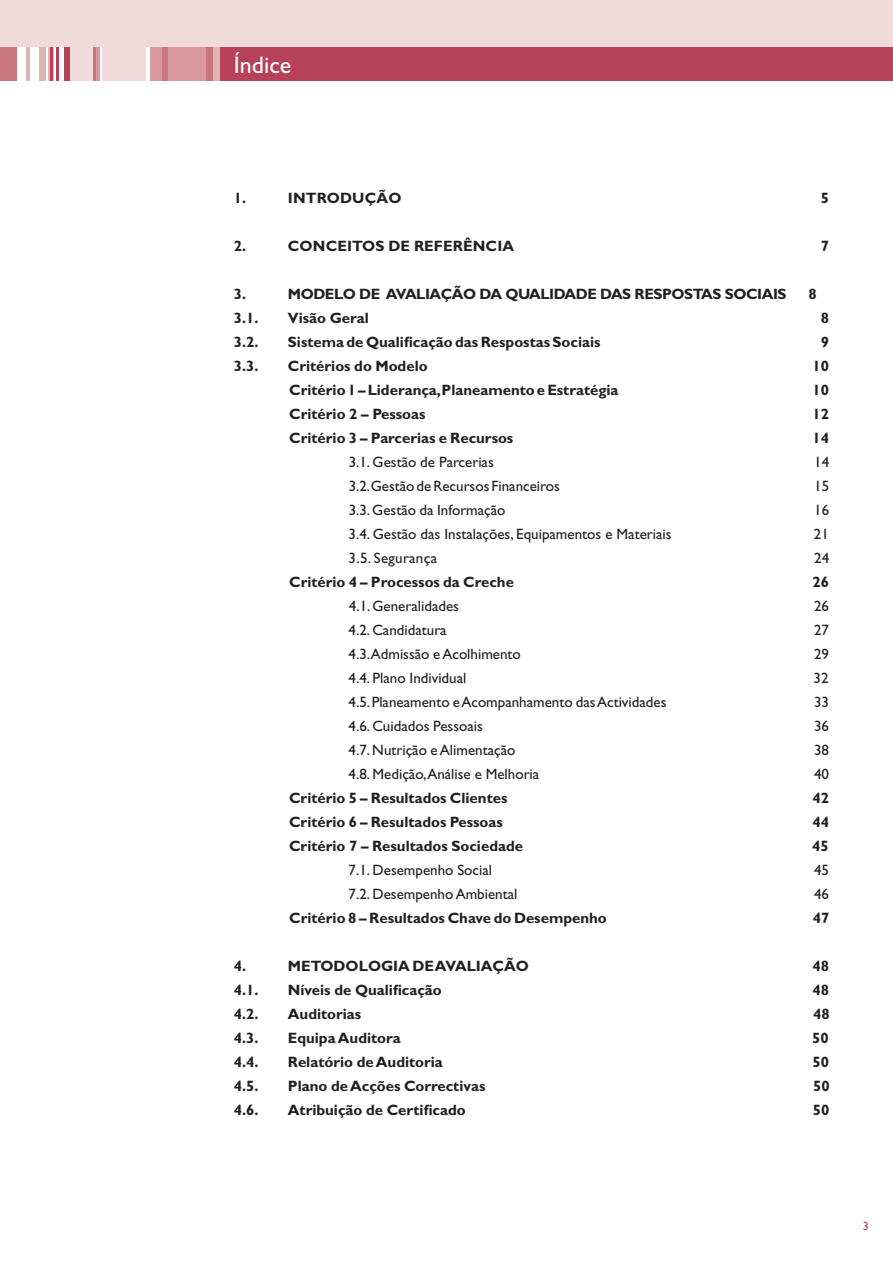
<style>
.page{position:relative;width:893px;height:1263px;background:#fff}
.page>*{position:absolute;margin:0;border:0;box-sizing:border-box;transform-origin:0 0}
.t1{font:24px "Gill Sans";color:#fff}
.t2{font:700 15px "Gill Sans";color:#231f20}
.t3{font:15px "Gill Sans";color:#231f20}
.t4{font:700 15px "Gill Sans";letter-spacing:-.03em;color:#231f20}
.t5{font:15px "Gill Sans";letter-spacing:.02em;color:#231f20}
.t6{font:12px "Gill Sans";color:#b74158}
</style>
<div class="page">
<div style="left:220px;top:47px;width:673px;height:34px;background:#b74158"></div>
<div style="left:0;top:47px;width:17px;height:34px;background:#c8767c"></div>
<div style="left:69px;top:47px;width:24px;height:34px;background:#f0dbda"></div>
<div style="left:103px;top:47px;width:43px;height:34px;background:#f0dbda"></div>
<hr style="left:27px;top:47px;width:3px;height:34px;background:#e1b3b2">
<div style="left:39px;top:47px;width:7px;height:34px;background:#e1b3b2"></div>
<div style="left:48px;top:47px;width:5px;height:34px;background:#e1b3b2"></div>
<hr style="left:50px;top:47px;width:2px;height:34px;background:#b74158">
<hr style="left:56px;top:47px;width:3px;height:34px;background:#b74158">
<div style="left:64px;top:47px;width:5px;height:34px;background:#b74158"></div>
<hr style="left:93px;top:47px;width:3px;height:34px;background:#c8767c">
<hr style="left:96px;top:47px;width:4px;height:34px;background:#d6989a">
<div style="left:150px;top:47px;width:63px;height:34px;background:#d6989a"></div>
<div style="left:162px;top:47px;width:6px;height:34px;background:#c8767c"></div>
<div style="left:206px;top:47px;width:7px;height:34px;background:#c8767c"></div>
<div style="left:213px;top:47px;width:7px;height:34px;background:#e1b3b2"></div>
<div style="left:0;top:0;width:893px;height:47px;background:#f0dbda"></div>
<h1 class="t1" style="left:234px;top:51px;width:59px">Índice</h1>
<p class="t2" style="left:234px;top:189px;width:14px">1.</p>
<p class="t2" style="left:288px;top:189px;width:115px">INTRODUÇÃO</p>
<p class="t2" style="left:821px;top:189px;width:10px">5</p>
<p class="t2" style="left:234px;top:237px;width:14px">2.</p>
<p class="t2" style="left:288px;top:237px;width:228px">CONCEITOS DE REFERÊNCIA</p>
<p class="t2" style="left:821px;top:237px;width:10px">7</p>
<p class="t2" style="left:234px;top:285px;width:14px">3.</p>
<p class="t4" style="left:288px;top:285px;width:500px">MODELO DE AVALIAÇÃO DA QUALIDADE DAS RESPOSTAS SOCIAIS</p>
<p class="t2" style="left:808px;top:285px;width:10px">8</p>
<p class="t2" style="left:234px;top:309px;width:26px">3.1.</p>
<p class="t2" style="left:288px;top:309px;width:83px">Visão Geral</p>
<p class="t2" style="left:821px;top:309px;width:10px">8</p>
<p class="t2" style="left:234px;top:333px;width:26px">3.2.</p>
<p class="t2" style="left:288px;top:333px;width:314px">Sistema de Qualificação das Respostas Sociais</p>
<p class="t2" style="left:821px;top:333px;width:10px">9</p>
<p class="t2" style="left:234px;top:357px;width:26px">3.3.</p>
<p class="t2" style="left:288px;top:357px;width:141px">Critérios do Modelo</p>
<p class="t2" style="left:813px;top:357px;width:18px">10</p>
<p class="t2" style="left:289px;top:381px;width:331px">Critério 1 – Liderança,Planeamento e Estratégia</p>
<p class="t2" style="left:813px;top:381px;width:18px">10</p>
<p class="t2" style="left:289px;top:405px;width:138px">Critério 2 – Pessoas</p>
<p class="t2" style="left:813px;top:405px;width:18px">12</p>
<p class="t2" style="left:289px;top:429px;width:226px">Critério 3 – Parcerias e Recursos</p>
<p class="t2" style="left:813px;top:429px;width:18px">14</p>
<p class="t3" style="left:349px;top:453px;width:147px">3.1. Gestão de Parcerias</p>
<p class="t3" style="left:814px;top:453px;width:16px">14</p>
<p class="t3" style="left:349px;top:477px;width:213px">3.2.Gestão de Recursos Financeiros</p>
<p class="t3" style="left:814px;top:477px;width:16px">15</p>
<p class="t3" style="left:349px;top:501px;width:158px">3.3. Gestão da Informação</p>
<p class="t3" style="left:814px;top:501px;width:16px">16</p>
<p class="t3" style="left:349px;top:525px;width:324px">3.4. Gestão das Instalações, Equipamentos e Materiais</p>
<p class="t3" style="left:814px;top:525px;width:16px">21</p>
<p class="t5" style="left:349px;top:549px;width:90px">3.5. Segurança</p>
<p class="t3" style="left:814px;top:549px;width:16px">24</p>
<p class="t2" style="left:289px;top:573px;width:226px">Critério 4 – Processos da Creche</p>
<p class="t2" style="left:813px;top:573px;width:18px">26</p>
<p class="t3" style="left:349px;top:597px;width:112px">4.1. Generalidades</p>
<p class="t3" style="left:814px;top:597px;width:16px">26</p>
<p class="t3" style="left:349px;top:621px;width:100px">4.2. Candidatura</p>
<p class="t3" style="left:814px;top:621px;width:16px">27</p>
<p class="t3" style="left:349px;top:645px;width:174px">4.3.Admissão e Acolhimento</p>
<p class="t3" style="left:814px;top:645px;width:16px">29</p>
<p class="t3" style="left:349px;top:669px;width:119px">4.4. Plano Individual</p>
<p class="t3" style="left:814px;top:669px;width:16px">32</p>
<p class="t3" style="left:349px;top:693px;width:319px">4.5. Planeamento e Acompanhamento das Actividades</p>
<p class="t3" style="left:814px;top:693px;width:16px">33</p>
<p class="t3" style="left:349px;top:717px;width:136px">4.6. Cuidados Pessoais</p>
<p class="t3" style="left:814px;top:717px;width:16px">36</p>
<p class="t3" style="left:349px;top:741px;width:168px">4.7. Nutrição e Alimentação</p>
<p class="t3" style="left:814px;top:741px;width:16px">38</p>
<p class="t3" style="left:349px;top:765px;width:192px">4.8. Medição,Análise e Melhoria</p>
<p class="t3" style="left:814px;top:765px;width:16px">40</p>
<p class="t2" style="left:289px;top:789px;width:220px">Critério 5 – Resultados Clientes</p>
<p class="t2" style="left:812px;top:789px;width:18px">42</p>
<p class="t2" style="left:289px;top:813px;width:215px">Critério 6 – Resultados Pessoas</p>
<p class="t2" style="left:812px;top:813px;width:18px">44</p>
<p class="t2" style="left:289px;top:837px;width:235px">Critério 7 – Resultados Sociedade</p>
<p class="t2" style="left:812px;top:837px;width:18px">45</p>
<p class="t3" style="left:349px;top:861px;width:145px">7.1. Desempenho Social</p>
<p class="t3" style="left:814px;top:861px;width:16px">45</p>
<p class="t3" style="left:349px;top:885px;width:170px">7.2. Desempenho Ambiental</p>
<p class="t3" style="left:814px;top:885px;width:16px">46</p>
<p class="t2" style="left:289px;top:909px;width:319px">Critério 8 – Resultados Chave do Desempenho</p>
<p class="t2" style="left:813px;top:909px;width:18px">47</p>
<p class="t2" style="left:234px;top:957px;width:14px">4.</p>
<p class="t2" style="left:288px;top:957px;width:243px">METODOLOGIA DE AVALIAÇÃO</p>
<p class="t2" style="left:813px;top:957px;width:18px">48</p>
<p class="t2" style="left:234px;top:981px;width:26px">4.1.</p>
<p class="t2" style="left:288px;top:981px;width:155px">Níveis de Qualificação</p>
<p class="t2" style="left:813px;top:981px;width:18px">48</p>
<p class="t2" style="left:234px;top:1005px;width:26px">4.2.</p>
<p class="t2" style="left:288px;top:1005px;width:75px">Auditorias</p>
<p class="t2" style="left:813px;top:1005px;width:18px">48</p>
<p class="t2" style="left:234px;top:1029px;width:26px">4.3.</p>
<p class="t2" style="left:288px;top:1029px;width:114px">Equipa Auditora</p>
<p class="t2" style="left:812px;top:1029px;width:18px">50</p>
<p class="t2" style="left:234px;top:1053px;width:26px">4.4.</p>
<p class="t2" style="left:288px;top:1053px;width:157px">Relatório de Auditoria</p>
<p class="t2" style="left:813px;top:1053px;width:18px">50</p>
<p class="t2" style="left:234px;top:1077px;width:26px">4.5.</p>
<p class="t2" style="left:288px;top:1077px;width:199px">Plano de Acções Correctivas</p>
<p class="t2" style="left:813px;top:1077px;width:18px">50</p>
<p class="t2" style="left:234px;top:1101px;width:26px">4.6.</p>
<p class="t2" style="left:288px;top:1101px;width:179px">Atribuição de Certificado</p>
<p class="t2" style="left:813px;top:1101px;width:18px">50</p>
<p class="t6" style="left:863px;top:1219px;width:7px">3</p>
</div>
